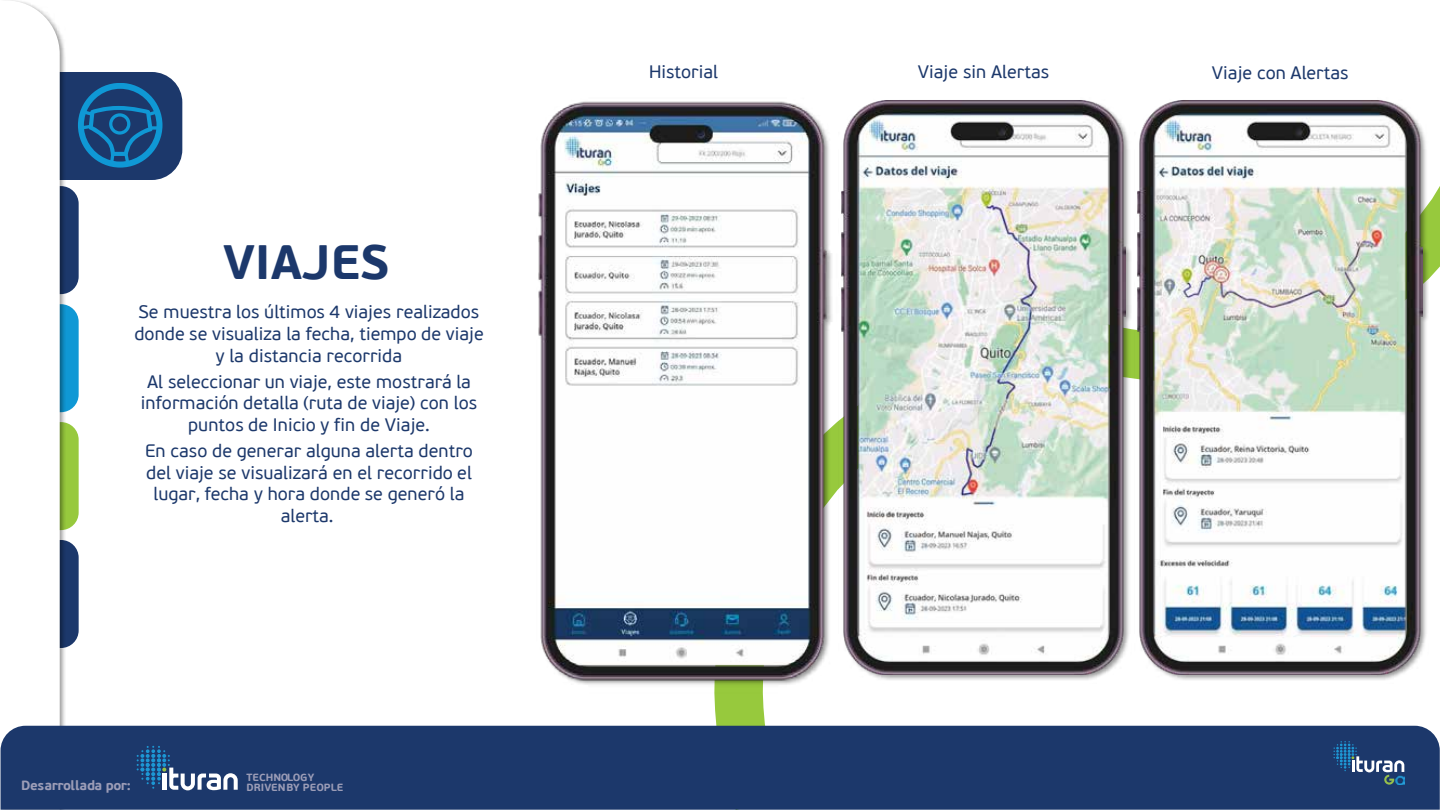
<style>
.page{position:relative;width:1440px;height:810px;background:#fff}
.page>*{position:absolute;margin:0;border:0;box-sizing:border-box;transform-origin:0 0}
.t1{font:700 48.15px "PF Beau Sans Pro";color:#1c386b}
.t2{font:18px/21.6px "PF Beau Sans Pro";color:#1c386b;text-align:center}
.t3{font:700 13.35px "PF Beau Sans Pro";letter-spacing:-.03em;color:#9c9db7}
.t4{font:700 10.35px "PF Beau Sans Pro";letter-spacing:-.005em;color:#9c9db7}
</style>
<div class="page">
<div style="left:0;top:540px;width:79px;height:108px;background:#1c386b;border-radius:18px"></div>
<div style="left:0;top:422px;width:79px;height:108px;background:#97c93d;border-radius:18px"></div>
<div style="left:0;top:304px;width:79px;height:108px;background:#0f98d5;border-radius:18px"></div>
<div style="left:0;top:186px;width:79px;height:108px;background:#1c386b;border-radius:18px"></div>
<div style="left:0;top:72px;width:182px;height:108px;background:#1c386b;border-radius:30px"></div>
<img style="left:10px;top:0;width:59px;height:726px">
<div style="left:0;top:1px;width:60px;height:809px;background:#fff"></div>
<div style="left:1px;top:726px;width:1439px;height:84px;background:#1c386b"></div>
<svg style="left:137px;top:746px;width:101px;height:44px;background:#41618c"></svg>
<div style="left:494px;top:725px;width:383px;height:26px;background:#1c386b"></div>
<img style="left:497px;top:101px;width:371px;height:641px">
<svg style="left:78px;top:83px;width:84px;height:85px"></svg>
<img style="left:1333px;top:741px;width:72px;height:44px">
<svg style="left:1334px;top:741px;width:70px;height:44px;background:#385883"></svg>
<img style="left:838px;top:100px;width:594px;height:583px">
<img style="left:841px;top:101px;width:285px;height:573px">
<img style="left:1138px;top:101px;width:285px;height:573px">
<h1 class="t1" style="left:223px;top:232px;width:167px">VIAJES</h1>
<p class="t2" style="left:134px;top:302px;width:351px">Se muestra los últimos 4 viajes realizados donde se visualiza la fecha, tiempo de viaje y la distancia recorrida</p>
<p class="t2" style="left:141px;top:371px;width:338px">Al seleccionar un viaje, este mostrará la información detalla (ruta de viaje) con los puntos de Inicio y fin de Viaje.</p>
<p class="t2" style="left:145px;top:440px;width:329px">En caso de generar alguna alerta dentro del viaje se visualizará en el recorrido el lugar, fecha y hora donde se generó la alerta.</p>
<p class="t4" style="left:246px;top:771px;width:69px">TECHNOLOGY</p>
<p class="t3" style="left:21px;top:777px;width:111px">Desarrollada por:</p>
<p class="t4" style="left:246px;top:781px;width:98px">DRIVEN BY PEOPLE</p>
<p class="t2" style="left:649px;top:62px;width:71px">Historial</p>
<p class="t2" style="left:918px;top:62px;width:133px">Viaje sin Alertas</p>
<p class="t2" style="left:1212px;top:62px;width:138px">Viaje con Alertas</p>
</div>
